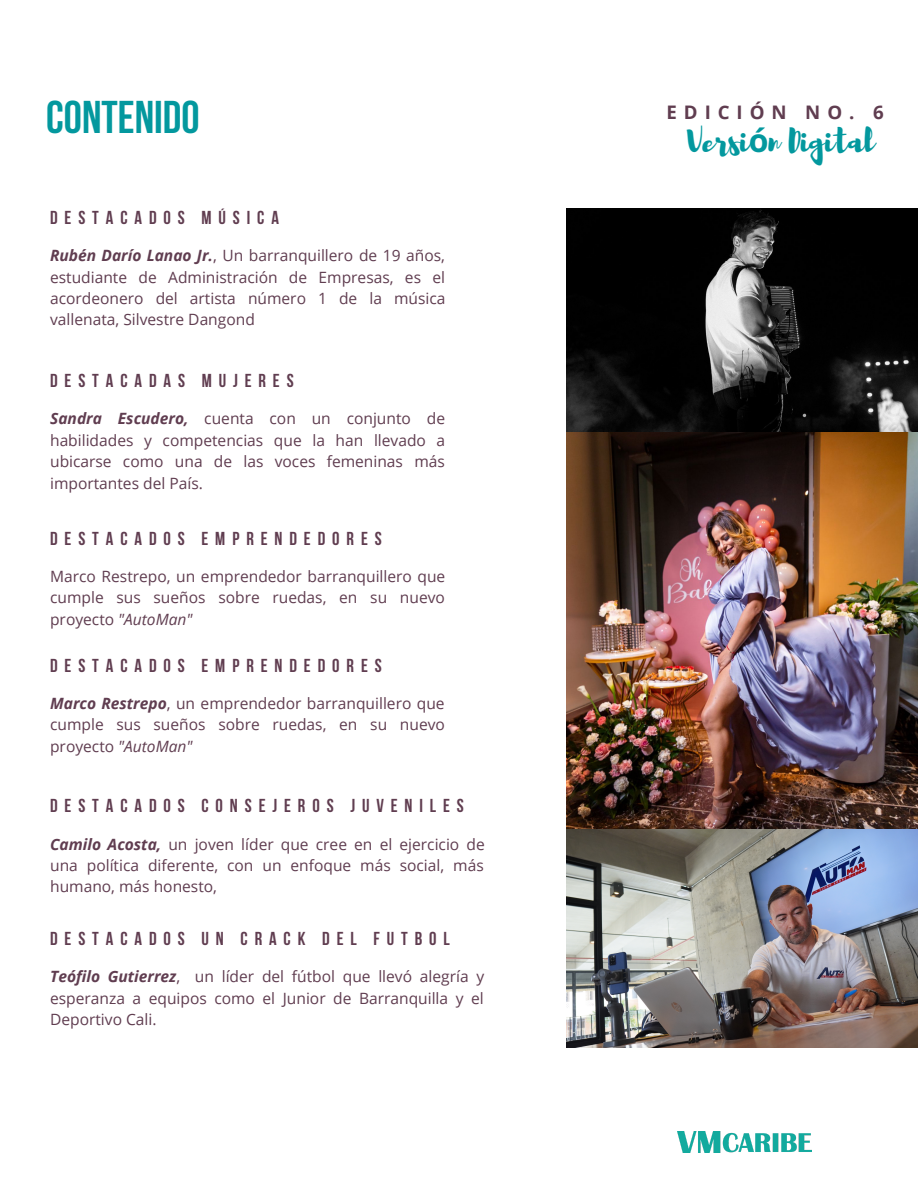
<style>
.page{position:relative;width:918px;height:1188px;background:#fff}
.page>*{position:absolute;margin:0;border:0;box-sizing:border-box;transform-origin:0 0}
.t1{font:700 45.75px "Bebas Neue";color:#03989e}
.t2{font:32.1px "Brusher";color:#03989e}
.t3{font:700 18.75px "Bebas Neue";letter-spacing:.37em;color:#603d50}
.t4{font:700 18.75px "Open Sans";letter-spacing:.37em;color:#603d50}
.t5{font:15.6px/21.3px "Open Sans";color:#603d50;text-align:justify}
.s1{font-weight:700;font-style:italic}
.s2{font-style:italic}
.s3{font-family:"Noto Sans";font-weight:700}
</style>
<div class="page">
<img style="left:566px;top:209px;width:352px;height:224px">
<img style="left:566px;top:433px;width:352px;height:396px">
<img style="left:566px;top:829px;width:352px;height:218px">
<img style="left:678px;top:1131px;width:134px;height:21px">
<h1 class="t1" style="left:46px;top:99px;width:155px">CONTENIDO</h1>
<p class="t3" style="left:50px;top:210px;width:230px">DESTACADOS MÚSICA</p>
<p class="t5" style="left:50px;top:245px;width:397px"><span class="s1">Rubén Darío Lanao Jr.</span>, Un barranquillero de 19 años, estudiante de Administración de Empresas, es el acordeonero del artista número 1 de la música vallenata, Silvestre Dangond</p>
<p class="t3" style="left:50px;top:373px;width:245px">DESTACADAS MUJERES</p>
<p class="t5" style="left:50px;top:408px;width:397px"><span class="s1">Sandra Escudero,</span> cuenta con un conjunto de habilidades y competencias que la han llevado a ubicarse como una de las voces femeninas más importantes del País.</p>
<p class="t3" style="left:50px;top:531px;width:333px">DESTACADOS EMPRENDEDORES</p>
<p class="t5" style="left:50px;top:565px;width:397px">Marco Restrepo, un emprendedor barranquillero que cumple sus sueños sobre ruedas, en su nuevo proyecto <span class="s2">"AutoMan"</span></p>
<p class="t3" style="left:50px;top:658px;width:333px">DESTACADOS EMPRENDEDORES</p>
<p class="t5" style="left:50px;top:692px;width:396px"><span class="s1">Marco Restrepo</span>, un emprendedor barranquillero que cumple sus sueños sobre ruedas, en su nuevo proyecto <span class="s2">"AutoMan"</span></p>
<p class="t3" style="left:50px;top:798px;width:415px">DESTACADOS CONSEJEROS JUVENILES</p>
<p class="t5" style="left:50px;top:833px;width:436px"><span class="s1">Camilo Acosta,</span> un joven líder que cree en el ejercicio de una política diferente, con un enfoque más social, más humano, más honesto,</p>
<p class="t3" style="left:50px;top:931px;width:401px">DESTACADOS UN CRACK DEL FUTBOL</p>
<p class="t5" style="left:50px;top:966px;width:436px"><span class="s1">Teófilo Gutierrez</span>, un líder del fútbol que llevó alegría y esperanza a equipos como el Junior de Barranquilla y el Deportivo Cali.</p>
<p class="t4" style="left:667px;top:99px;width:219px">EDICIÓN NO. 6</p>
<h2 class="t2" style="left:687px;top:120px;width:189px">Versi<span class="s3">ó</span>n Digital</h2>
</div>
